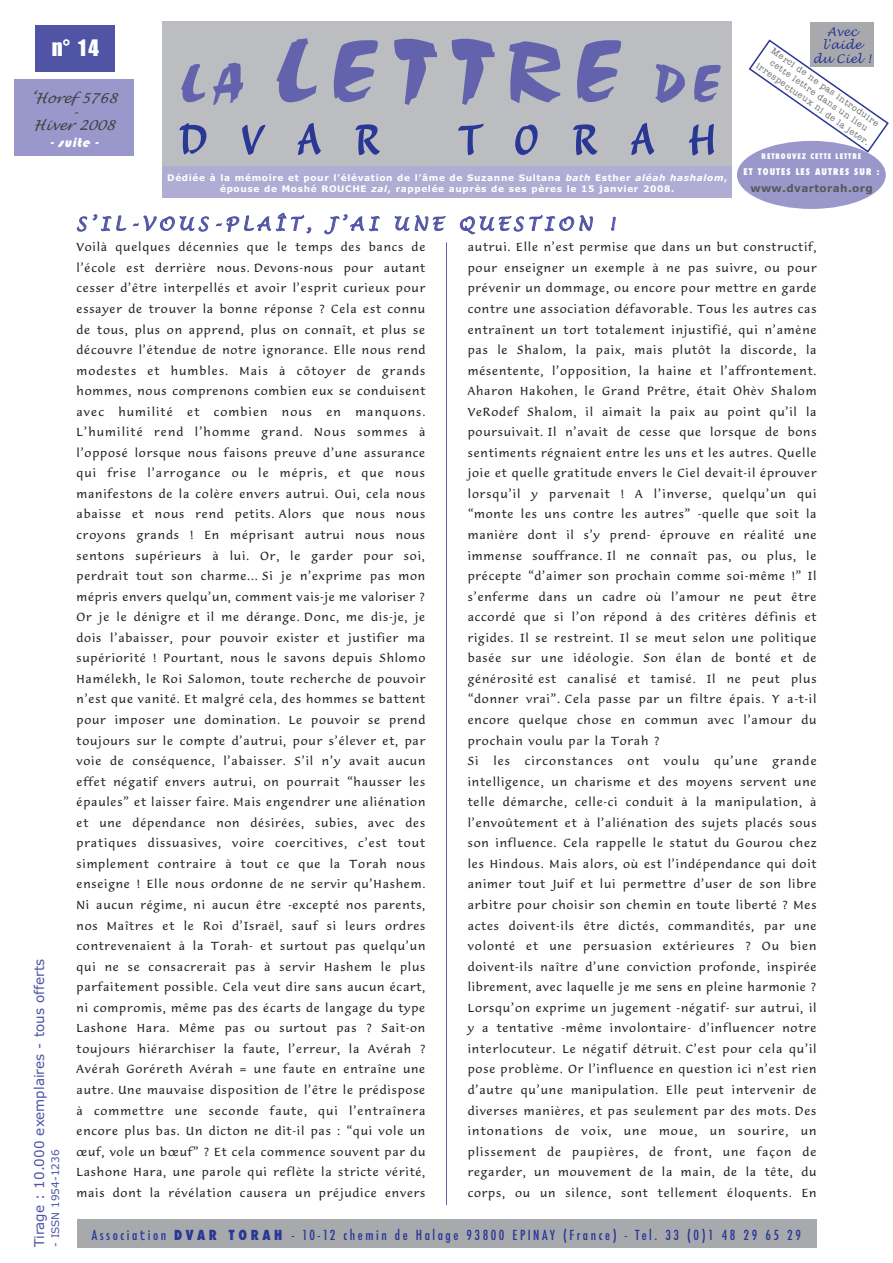
<style>
.page{position:relative;width:893px;height:1263px;background:#fff}
.page>*{position:absolute;margin:0;border:0;box-sizing:border-box;transform-origin:0 0}
.t1{font:90px "Choc ICG";letter-spacing:.11em;color:#6263ac}
.t2{font:54px "Balzano";letter-spacing:.645em;color:#293795}
.t3{font:21px "Impact";color:#fff}
.t4{font:italic 18px "Lucida Handwriting";letter-spacing:.235em;color:#4f54a4}
.t5{font:500 condensed 13.5px "Futura";letter-spacing:.185em;color:#293795}
.t6{font:13.5px "Verdana";color:#4f54a4}
.t7{font:italic 13.5px/13.5px "Lucida Handwriting";color:#3e3e3f;text-align:center}
.t8{font:italic 13.5px "Bauhaus 93";color:#fff}
.t9{font:italic 12px/13.5px "Lucida Handwriting";color:#293795;text-align:center}
.t10{font:11.25px/20.5px "Lucida Casual";letter-spacing:.065em;color:#231f20;text-align:justify}
.t11{font:11.25px "Lucida Casual";letter-spacing:.095em;color:#231f20}
.t12{font:700 10.5px "Verdana";letter-spacing:.035em;color:#57585a}
.t13{font:10.5px "Verdana";color:#4f54a4}
.t14{font:700 9px/10.8px "Verdana";letter-spacing:.07em;color:#fff;text-align:center}
.t15{font:9px/10.5px "American Typewriter";color:#6c6d70;text-align:center}
.t16{font:800 condensed 9px "Futura";letter-spacing:.12em;color:#fff}
.t17{font:800 condensed 7.5px "Futura";letter-spacing:.12em;color:#fff}
.s1{font-size:54px}
.s2{font-style:italic}
.s3{font-family:"Verdana";font-weight:400;font-stretch:normal}
.s4{font-weight:800}
</style>
<div class="page">
<div style="left:163px;top:21px;width:569px;height:94px;background:#bcbdc0"></div>
<div style="left:810px;top:22px;width:64px;height:45px;background:#a8a9ad"></div>
<div style="left:14px;top:80px;width:120px;height:76px;background:#9a97ca"></div>
<div style="left:36px;top:25px;width:79px;height:47px;background:#4f54a4"></div>
<div style="left:163px;top:114px;width:569px;height:53px;background:#bcbdc0"></div>
<hr style="left:446px;top:242px;width:1px;height:963px;background:#6263ac">
<div style="left:77px;top:1219px;width:739px;height:29px;background:#a8a9ad"></div>
<div style="left:163px;top:167px;width:569px;height:31px;background:#b0add5"></div>
<div style="left:737px;top:141px;width:149px;height:68px;background:#9a97ca;border-radius:50%"></div>
<svg style="left:748px;top:39px;width:141px;height:115px"></svg>
<h1 class="t1" style="left:178px;top:18px;width:541px"><span class="s1">LA</span> LETTRE <span class="s1">DE</span></h1>
<p class="t9" style="left:813px;top:25px;width:60px">Avec l'aide du Ciel !</p>
<h3 class="t3" style="left:52px;top:36px;width:49px">n° 14</h3>
<p class="t15" style="left:772px;top:43px;width:134px;rotate:35deg">Merci de ne pas introduire cette lettre dans un lieu irrespectueux ni de la jeter</p>
<p class="t7" style="left:31px;top:92px;width:91px">‘Horef5768 -<br>Hiver 2008</p>
<p class="t8" style="left:50px;top:134px;width:53px">- suite -</p>
<h2 class="t2" style="left:180px;top:119px;width:200px">DVAR</h2>
<h2 class="t2" style="left:459px;top:119px;width:257px">TORAH</h2>
<p class="t17" style="left:762px;top:152px;width:101px">RETROUVEZ CETTE LETTRE</p>
<p class="t16" style="left:743px;top:167px;width:137px">ET TOUTES LES AUTRES SUR :</p>
<p class="t12" style="left:750px;top:182px;width:124px">www.dvartorah.org</p>
<p class="t14" style="left:167px;top:172px;width:562px">Dédiée à la mémoire et pour l’élévation de l’âme de Suzanne Sultana <span class="s2">bath</span> Esther <span class="s2">aléah hashalom</span>, épouse de Moshé ROUCHE <span class="s2">zal</span>, rappelée auprès de ses pères le 15 janvier 2008.</p>
<h3 class="t4" style="left:76px;top:214px;width:540px">S’IL-VOUS-PLAÎT, J’AI UNE QUESTION !</h3>
<p class="t6" style="left:32px;top:1247px;width:290px;rotate:-90deg">Tirage : 10.000 exemplaires - tous offerts</p>
<p class="t13" style="left:50px;top:1247px;width:99px;rotate:-90deg">- ISSN 1954-1236</p>
<p class="t10" style="left:77px;top:237px;width:350px">Voilà quelques décennies que le temps des bancs de l’école est derrière nous. Devons-nous pour autant cesser d’être interpellés et avoir l’esprit curieux pour essayer de trouver la bonne réponse ? Cela est connu de tous, plus on apprend, plus on connaît, et plus se découvre l’étendue de notre ignorance. Elle nous rend modestes et humbles. Mais à côtoyer de grands hommes, nous comprenons combien eux se conduisent avec</p>
<p class="t11" style="left:118px;top:405px;width:56px">humilité</p>
<p class="t10" style="left:187px;top:402px;width:14px">et</p>
<p class="t11" style="left:214px;top:405px;width:55px">combien</p>
<p class="t10" style="left:282px;top:402px;width:32px">nous</p>
<p class="t10" style="left:326px;top:402px;width:16px">en</p>
<p class="t10" style="left:77px;top:402px;width:350px;text-indent:279px">manquons.<br>L’humilité rend l’homme grand. Nous sommes à l’opposé lorsque nous faisons preuve d’une assurance qui frise l’arrogance ou le mépris, et que nous manifestons de la colère envers autrui. Oui, cela nous abaisse et nous rend petits. Alors que nous nous croyons grands ! En méprisant autrui nous nous sentons supérieurs à lui. Or, le garder pour soi, perdrait tout son charme... Si je n’exprime pas mon mépris envers quelqu’un, comment vais-je me valoriser ?<br>Or je le dénigre et il me dérange. Donc, me dis-je, je dois l’abaisser, pour pouvoir exister et justifier ma supériorité ! Pourtant, nous le savons depuis Shlomo Hamélekh, le Roi Salomon, toute recherche de pouvoir n’est que vanité. Et malgré cela, des hommes se battent pour imposer une domination. Le pouvoir se prend toujours sur le compte d’autrui, pour s’élever et, par voie de conséquence, l’abaisser. S’il n’y avait aucun effet négatif envers autrui, on pourrait “hausser les épaules” et laisser faire. Mais engendrer une aliénation et une dépendance non désirées, subies, avec des pratiques dissuasives, voire coercitives, c’est tout simplement contraire à tout ce que la Torah nous enseigne ! Elle nous ordonne de ne servir qu’Hashem.<br>Ni aucun régime, ni aucun être -excepté nos parents, nos Maîtres et le Roi d’Israël, sauf si leurs ordres contrevenaient à la Torah- et surtout pas quelqu’un qui ne se consacrerait pas à servir Hashem le plus parfaitement possible. Cela veut dire sans aucun écart, ni compromis, même pas des écarts de langage du type Lashone Hara. Même pas ou surtout pas ? Sait-on toujours hiérarchiser la faute, l’erreur, la Avérah ?<br>Avérah Goréreth Avérah = une faute en entraîne une autre. Une mauvaise disposition de l’être le prédispose à commettre une seconde faute, qui l’entraînera encore plus bas. Un dicton ne dit-il pas : “qui vole un œuf, vole un bœuf” ? Et cela commence souvent par du Lashone Hara, une parole qui reflète la stricte vérité, mais dont la révélation causera un préjudice envers</p>
<p class="t10" style="left:468px;top:237px;width:350px;text-align:left">autrui. Elle n’est permise que dans un but constructif, pour enseigner un exemple à ne pas suivre, ou pour prévenir un dommage, ou encore pour mettre en garde contre une association défavorable. Tous les autres cas entraînent un tort totalement injustifié, qui n’amène pas le Shalom, la paix, mais plutôt la discorde, la mésentente, l’opposition, la haine et l’affrontement.<br>Aharon Hakohen, le Grand Prêtre, était Ohèv Shalom VeRodef Shalom, il aimait la paix au point qu’il la poursuivait. Il n’avait de cesse que lorsque de bons sentiments régnaient entre les uns et les autres. Quelle joie et quelle gratitude envers le Ciel devait-il éprouver lorsqu’il y parvenait ! A l’inverse, quelqu’un qui “monte les uns contre les autres” -quelle que soit la manière dont il s’y prend- éprouve en réalité une immense souffrance. Il ne connaît pas, ou plus, le précepte “d’aimer son prochain comme soi-même !” Il s’enferme dans un cadre où l’amour ne peut être accordé que si l’on répond à des critères définis et rigides. Il se restreint. Il se meut selon une politique basée sur une idéologie. Son élan de bonté et de générosité est canalisé et tamisé. Il ne peut plus “donner vrai”. Cela passe par un filtre épais. Y a-t-il encore quelque chose en commun avec l’amour du prochain voulu par la Torah ?<br>Si</p>
<p class="t10" style="left:493px;top:751px;width:18px">les</p>
<p class="t11" style="left:525px;top:755px;width:90px">circonstances</p>
<p class="t10" style="left:628px;top:751px;width:23px">ont</p>
<p class="t10" style="left:664px;top:751px;width:37px">voulu</p>
<p class="t10" style="left:714px;top:751px;width:45px">qu’une</p>
<p class="t10" style="left:468px;top:751px;width:350px;text-indent:305px">grande intelligence, un charisme et des moyens servent une telle démarche, celle-ci conduit à la manipulation, à l’envoûtement et à l’aliénation des sujets placés sous son influence. Cela rappelle le statut du Gourou chez les Hindous. Mais alors, où est l’indépendance qui doit animer tout Juif et lui permettre d’user de son libre arbitre pour choisir son chemin en toute liberté ? Mes actes doivent-ils être dictés, commandités, par une volonté et une persuasion extérieures ? Ou bien doivent-ils naître d’une conviction profonde, inspirée librement, avec laquelle je me sens en pleine harmonie ?<br>Lorsqu’on exprime un jugement -négatif- sur autrui, il y a tentative -même involontaire- d’influencer notre interlocuteur. Le négatif détruit. C’est pour cela qu’il pose problème. Or l’influence en question ici n’est rien d’autre qu’une manipulation. Elle peut intervenir de diverses manières, et pas seulement par des mots. Des intonations de voix, une moue, un sourire, un plissement de paupières, de front, une façon de regarder, un mouvement de la main, de la tête, du corps, ou un silence, sont tellement éloquents. En</p>
<p class="t5" style="left:92px;top:1227px;width:711px">Associa<span class="s3">t</span>ion <span class="s4">DVAR TORAH</span> - 10-12 chemin de Halage 93800 EPINAY (France) - Tel. 33 (0)1 48 29 65 29</p>
</div>
